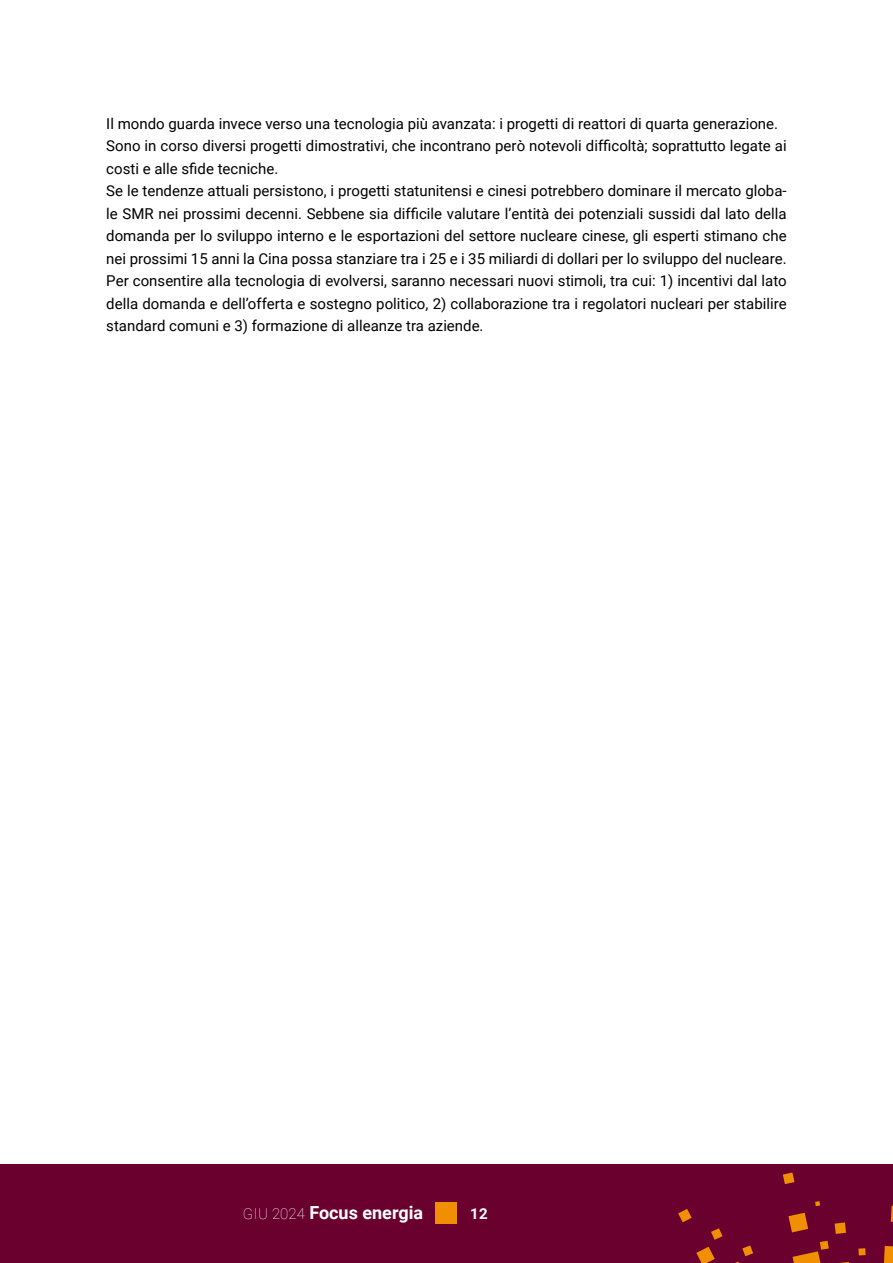
<style>
.page{position:relative;width:893px;height:1263px;background:#fff}
.page>*{position:absolute;margin:0;border:0;box-sizing:border-box;transform-origin:0 0}
.t1{font:700 18px "Roboto";color:#fff}
.t2{font:15px/22.5px "Roboto";color:#000}
.t3{font:700 15px "Roboto";color:#fff}
.s1{font-weight:100;font-size:15px}
</style>
<div class="page">
<div style="left:0;top:1164px;width:893px;height:99px;background:#6a002e"></div>
<svg style="left:448px;top:1172px;width:445px;height:91px"></svg>
<div style="left:436px;top:1203px;width:21px;height:21px;background:#f28f00"></div>
<p class="t2" style="left:106px;top:112px;width:682px">Il mondo guarda invece verso una tecnologia più avanzata: i progetti di reattori di quarta generazione.<br>Sono in corso diversi progetti dimostrativi, che incontrano però notevoli difficoltà; soprattutto legate ai costi e alle sfide tecniche.<br>Se le tendenze attuali persistono, i progetti statunitensi e cinesi potrebbero dominare il mercato globa&shy;le SMR nei prossimi decenni. Sebbene sia difficile valutare l’entità dei potenziali sussidi dal lato della domanda per lo sviluppo interno e le esportazioni del settore nucleare cinese, gli esperti stimano che nei prossimi 15 anni la Cina possa stanziare tra i 25 e i 35 miliardi di dollari per lo sviluppo del nucleare.<br>Per consentire alla tecnologia di evolversi, saranno necessari nuovi stimoli, tra cui: 1) incentivi dal lato della domanda e dell’offerta e sostegno politico, 2) collaborazione tra i regolatori nucleari per stabilire standard comuni e 3) formazione di alleanze tra aziende.</p>
<p class="t1" style="left:243px;top:1200px;width:182px"><span class="s1">GIU 2024</span> Focus energia</p>
<p class="t3" style="left:470px;top:1203px;width:19px">12</p>
</div>
